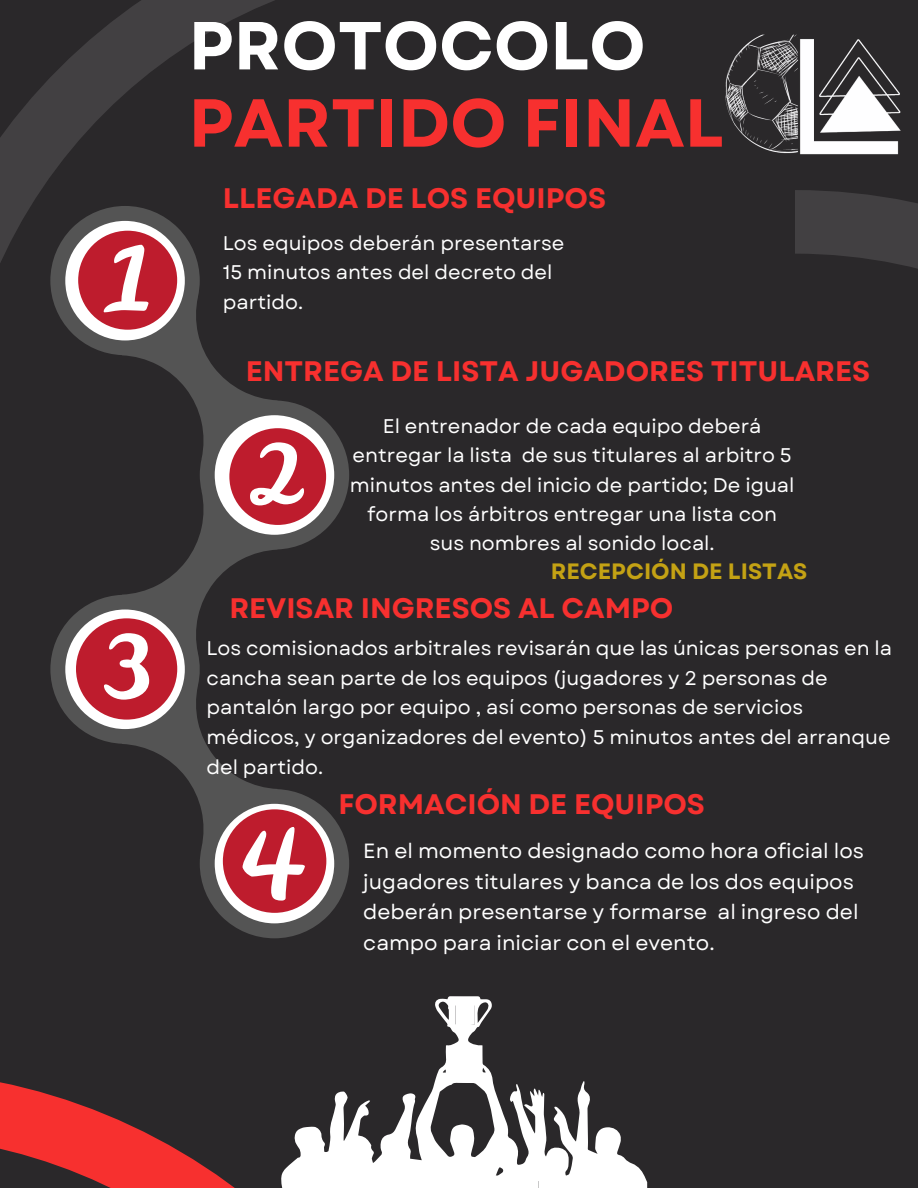
<style>
.page{position:relative;width:918px;height:1188px;background:#2a282a}
.page>*{position:absolute;margin:0;border:0;box-sizing:border-box;transform-origin:0 0}
.t1{font:700 67.8px/77.2px "Garet";color:#f7302f}
.t2{font:700 28.2px "Garet";color:#f7302f}
.t3{font:700 22.2px "Garet";color:#c4a214}
.t4{font:20.55px/30.5px "Garet";color:#fff}
.t5{font:19.8px/29.7px "Garet";color:#fff}
.s1{color:#fff}
</style>
<div class="page">
<svg style="left:0;top:0;width:275px;height:263px"></svg>
<svg style="left:50px;top:206px;width:299px;height:700px"></svg>
<div style="left:65px;top:221px;width:120px;height:119px;background:#fff;border-radius:50%"></div>
<div style="left:215px;top:415px;width:119px;height:120px;background:#fff;border-radius:50%"></div>
<div style="left:65px;top:610px;width:120px;height:119px;background:#fff;border-radius:50%"></div>
<div style="left:215px;top:804px;width:119px;height:119px;background:#fff;border-radius:50%"></div>
<svg style="left:795px;top:203px;width:123px;height:66px;fill:#424042"></svg>
<svg style="left:0;top:906px;width:336px;height:282px"></svg>
<svg style="left:280px;top:996px;width:367px;height:192px"></svg>
<svg style="left:455px;top:1002px;width:20px;height:25px"></svg>
<div style="left:371px;top:1168px;width:167px;height:20px;background:#fff"></div>
<svg style="left:78px;top:231px;width:99px;height:99px"></svg>
<svg style="left:229px;top:428px;width:97px;height:97px"></svg>
<svg style="left:76px;top:618px;width:101px;height:102px"></svg>
<svg style="left:223px;top:809px;width:103px;height:104px"></svg>
<img style="left:725px;top:34px;width:189px;height:169px">
<p class="t1" style="left:189px;top:7px;width:537px"><span class="s1">PROTOCOLO<br></span>PARTIDO FINAL</p>
<p class="t2" style="left:223px;top:177px;width:385px">LLEGADA DE LOS EQUIPOS</p>
<p class="t5" style="left:223px;top:228px;width:343px">Los equipos deberán presentarse<br>15 minutos antes del decreto del partido.</p>
<p class="t2" style="left:246px;top:351px;width:626px">ENTREGA DE LISTA JUGADORES TITULARES</p>
<p class="t5" style="left:350px;top:412px;width:446px;line-height:29.2px;text-align:center">El entrenador de cada equipo deberá entregar la lista de sus titulares al arbitro 5 minutos antes del inicio de partido; De igual forma los árbitros entregar una lista con sus nombres al sonido local.</p>
<p class="t3" style="left:551px;top:556px;width:258px">RECEPCIÓN DE LISTAS</p>
<p class="t2" style="left:229px;top:587px;width:446px">REVISAR INGRESOS AL CAMPO</p>
<p class="t5" style="left:207px;top:633px;width:687px">Los comisionados arbitrales revisarán que las únicas personas en la cancha sean parte de los equipos (jugadores y 2 personas de pantalón largo por equipo , así como personas de servicios médicos, y organizadores del evento) 5 minutos antes del arranque del partido.</p>
<p class="t2" style="left:338px;top:783px;width:368px">FORMACIÓN DE EQUIPOS</p>
<p class="t4" style="left:363px;top:836px;width:502px">En el momento designado como hora oficial los jugadores titulares y banca de los dos equipos deberán presentarse y formarse al ingreso del campo para iniciar con el evento.</p>
</div>
